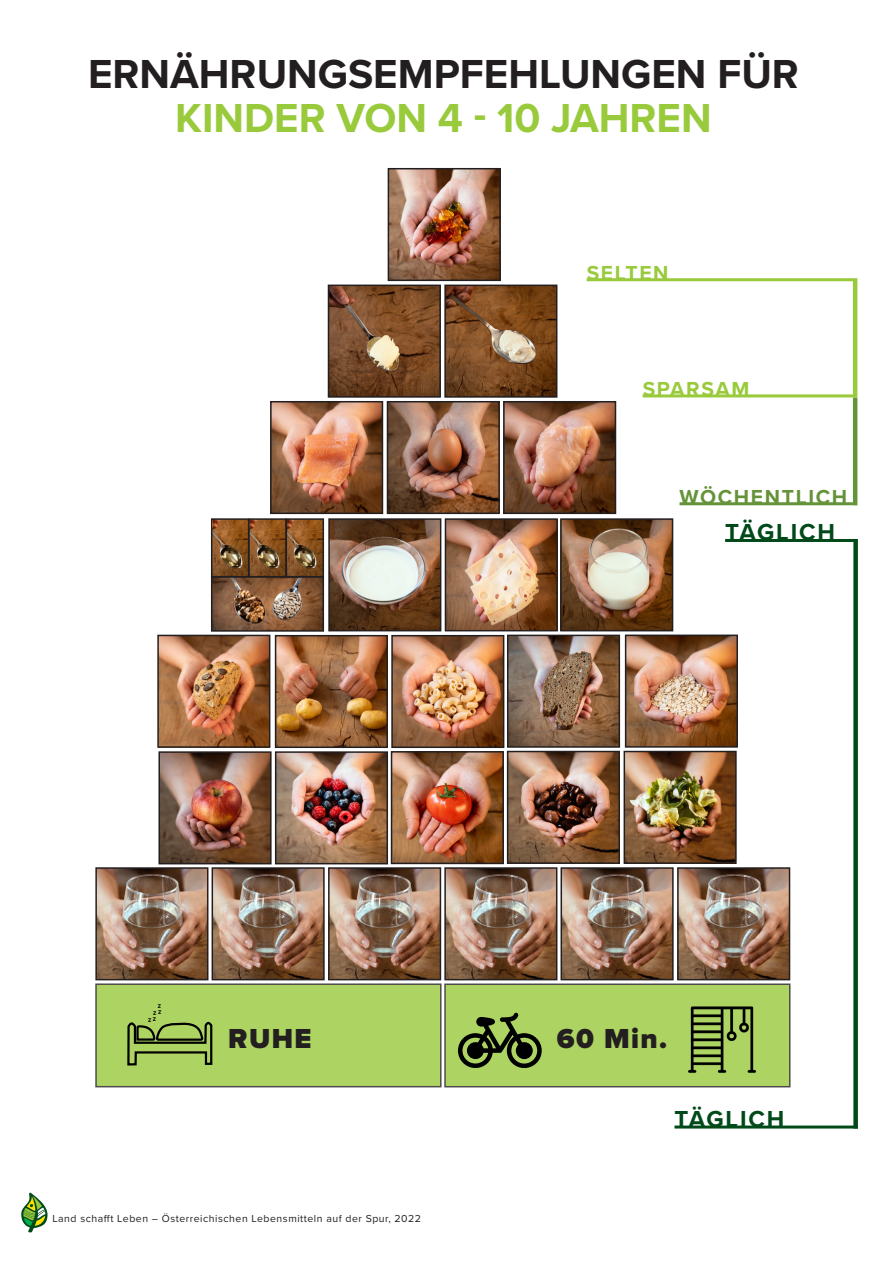
<style>
.page{position:relative;width:893px;height:1263px;background:#fff}
.page>*{position:absolute;margin:0;border:0;box-sizing:border-box;transform-origin:0 0}
.t1{font:700 42px "Proxima Nova";color:#231f20}
.t2{font:700 42px "Proxima Nova";color:#99ca3b}
.AufgabenText{font:900 28.5px "Proxima Nova";letter-spacing:.05em;color:#231f20}
.t3{font:700 24px "Proxima Nova";letter-spacing:.08em;color:#004a1a}
.t4{font:700 21px "Proxima Nova";letter-spacing:.08em;color:#99ca3b}
.t5{font:700 21px "Proxima Nova";letter-spacing:.08em;color:#659339}
.t6{font:10.5px "Proxima Nova";letter-spacing:.05em;color:#231f20}
.t7{font:700 5.55px "Proxima Nova";color:#000}
</style>
<div class="page">
<div style="left:445px;top:984px;width:345px;height:103px;background:#add462"></div>
<div style="left:444px;top:983px;width:346px;height:104px;border:2px solid #231f20"></div>
<svg style="left:21px;top:1192px;width:27px;height:40px"></svg>
<img style="left:390px;top:404px;width:107px;height:107px">
<div style="left:387px;top:401px;width:113px;height:113px;border:2px solid #231f20"></div>
<img style="left:331px;top:288px;width:107px;height:107px">
<div style="left:328px;top:285px;width:113px;height:113px;border:2px solid #231f20"></div>
<img style="left:506px;top:404px;width:107px;height:107px">
<div style="left:503px;top:401px;width:113px;height:113px;border:2px solid #231f20"></div>
<img style="left:273px;top:404px;width:107px;height:107px">
<div style="left:270px;top:401px;width:113px;height:113px;border:2px solid #231f20"></div>
<img style="left:447px;top:288px;width:107px;height:107px">
<div style="left:444px;top:285px;width:113px;height:113px;border:2px solid #231f20"></div>
<img style="left:391px;top:171px;width:107px;height:107px">
<div style="left:388px;top:168px;width:113px;height:113px;border:2px solid #231f20"></div>
<img style="left:278px;top:638px;width:107px;height:107px">
<div style="left:275px;top:635px;width:113px;height:113px;border:2px solid #231f20"></div>
<img style="left:394px;top:638px;width:107px;height:107px">
<div style="left:391px;top:635px;width:113px;height:113px;border:2px solid #231f20"></div>
<img style="left:160px;top:638px;width:107px;height:107px">
<div style="left:157px;top:635px;width:113px;height:113px;border:2px solid #231f20"></div>
<img style="left:510px;top:638px;width:107px;height:107px">
<div style="left:507px;top:635px;width:113px;height:113px;border:2px solid #231f20"></div>
<img style="left:448px;top:521px;width:107px;height:107px">
<div style="left:445px;top:518px;width:113px;height:113px;border:2px solid #231f20"></div>
<img style="left:563px;top:521px;width:107px;height:107px">
<div style="left:560px;top:518px;width:113px;height:113px;border:2px solid #231f20"></div>
<img style="left:331px;top:521px;width:107px;height:107px">
<div style="left:328px;top:518px;width:113px;height:113px;border:2px solid #231f20"></div>
<img style="left:161px;top:754px;width:108px;height:107px">
<div style="left:158px;top:751px;width:114px;height:113px;border:2px solid #231f20"></div>
<img style="left:278px;top:754px;width:107px;height:107px">
<div style="left:275px;top:751px;width:113px;height:113px;border:2px solid #231f20"></div>
<img style="left:394px;top:754px;width:107px;height:107px">
<div style="left:391px;top:751px;width:113px;height:113px;border:2px solid #231f20"></div>
<img style="left:510px;top:754px;width:107px;height:107px">
<div style="left:507px;top:751px;width:113px;height:113px;border:2px solid #231f20"></div>
<img style="left:215px;top:870px;width:107px;height:107px">
<div style="left:212px;top:867px;width:113px;height:113px;border:2px solid #231f20"></div>
<img style="left:331px;top:870px;width:107px;height:107px">
<div style="left:328px;top:867px;width:113px;height:113px;border:2px solid #231f20"></div>
<img style="left:98px;top:870px;width:107px;height:107px">
<div style="left:95px;top:867px;width:113px;height:113px;border:2px solid #231f20"></div>
<img style="left:447px;top:870px;width:107px;height:107px">
<div style="left:444px;top:867px;width:113px;height:113px;border:2px solid #231f20"></div>
<img style="left:564px;top:870px;width:107px;height:107px">
<div style="left:561px;top:867px;width:113px;height:113px;border:2px solid #231f20"></div>
<div style="left:96px;top:984px;width:345px;height:103px;background:#add462"></div>
<div style="left:95px;top:983px;width:347px;height:104px;border:2px solid #231f20"></div>
<img style="left:680px;top:870px;width:107px;height:107px">
<div style="left:677px;top:867px;width:113px;height:113px;border:2px solid #231f20"></div>
<img style="left:627px;top:754px;width:107px;height:107px">
<div style="left:624px;top:751px;width:113px;height:113px;border:2px solid #231f20"></div>
<div style="left:853px;top:539px;width:5px;height:589px;background:#004a1a"></div>
<img style="left:688px;top:1006px;width:68px;height:67px">
<hr style="left:674px;top:1125px;width:184px;height:3px;background:#004a1a">
<hr style="left:725px;top:539px;width:129px;height:3px;background:#004a1a">
<hr style="left:853px;top:278px;width:4px;height:120px;background:#99ca3b">
<hr style="left:679px;top:502px;width:174px;height:3px;background:#659339">
<hr style="left:643px;top:394px;width:213px;height:3px;background:#99ca3b">
<hr style="left:587px;top:278px;width:267px;height:3px;background:#99ca3b">
<svg style="left:126px;top:1021px;width:87px;height:67px"></svg>
<svg style="left:458px;top:1012px;width:84px;height:56px"></svg>
<img style="left:214px;top:521px;width:107px;height:108px">
<div style="left:211px;top:576px;width:113px;height:56px;border:2px solid #231f20"></div>
<hr style="left:853px;top:398px;width:4px;height:107px;background:#659339">
<img style="left:628px;top:637px;width:107px;height:108px">
<div style="left:625px;top:634px;width:113px;height:114px;border:2px solid #231f20"></div>
<div style="left:211px;top:518px;width:38px;height:59px;border:2px solid #231f20"></div>
<div style="left:248px;top:518px;width:39px;height:59px;border:2px solid #231f20"></div>
<div style="left:286px;top:518px;width:38px;height:59px;border:2px solid #231f20"></div>
<p class="t1" style="left:88px;top:49px;width:712px">ERNÄHRUNGSEMPFEHLUNGEN FÜR</p>
<p class="t2" style="left:175px;top:93px;width:538px">KINDER VON 4 - 10 JAHREN</p>
<h3 class="t4" style="left:587px;top:260px;width:83px">SELTEN</h3>
<h3 class="t4" style="left:643px;top:376px;width:108px">SPARSAM</h3>
<h3 class="t5" style="left:679px;top:484px;width:169px">WÖCHENTLICH</h3>
<h3 class="t3" style="left:725px;top:518px;width:111px">TÄGLICH</h3>
<p class="t7" style="left:158px;top:1003px;width:5px">Z</p>
<p class="t7" style="left:158px;top:1009px;width:5px">Z</p>
<p class="t7" style="left:153px;top:1010px;width:5px">Z</p>
<p class="t7" style="left:153px;top:1016px;width:5px">Z</p>
<p class="t7" style="left:148px;top:1016px;width:5px">Z</p>
<p class="AufgabenText" style="left:228px;top:1021px;width:85px">RUHE</p>
<p class="t6" style="left:53px;top:1212px;width:370px">Land schafft Leben – Österreichischen Lebensmitteln auf der Spur, 2022</p>
<p class="AufgabenText" style="left:557px;top:1021px;width:112px">60 Min.</p>
<h3 class="t3" style="left:674px;top:1105px;width:111px">TÄGLICH</h3>
</div>
